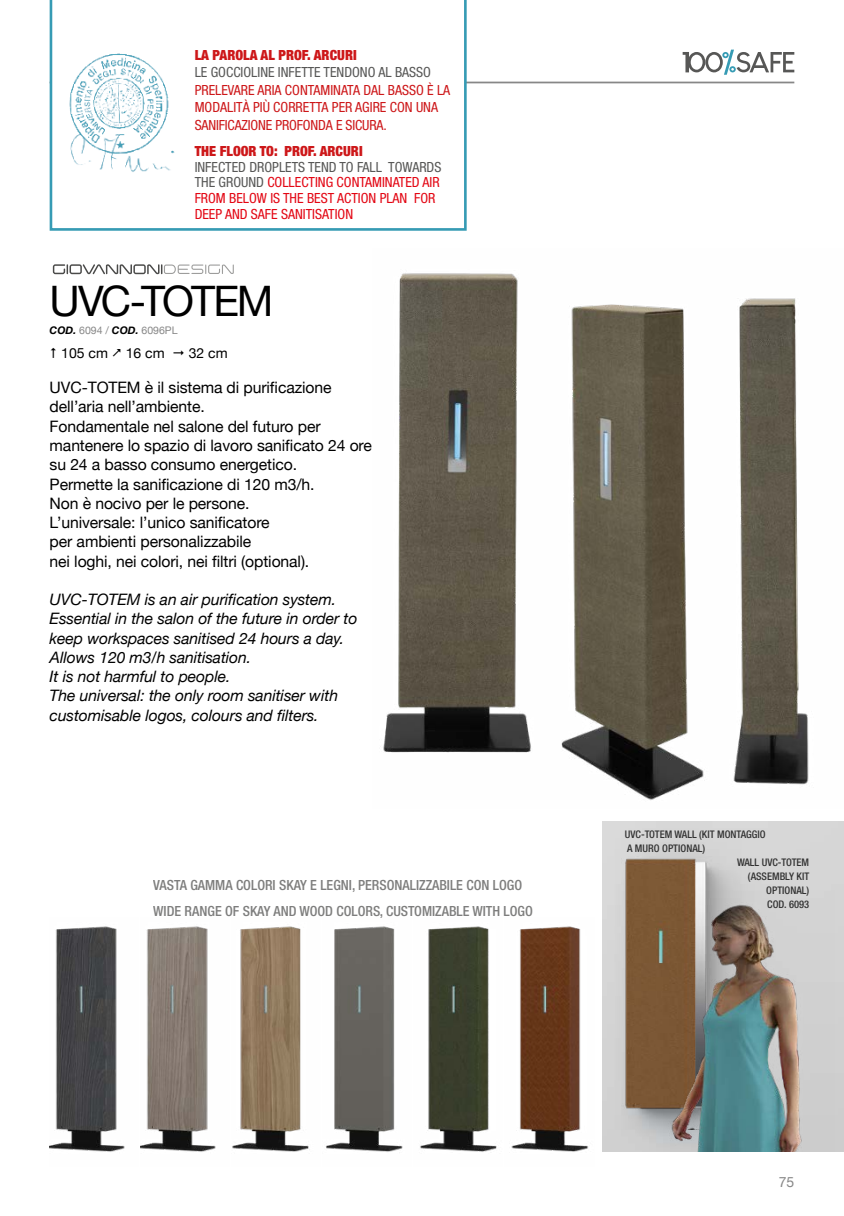
<style>
.page{position:relative;width:844px;height:1216px;background:#fff}
.page>*{position:absolute;margin:0;border:0;box-sizing:border-box;transform-origin:0 0}
.t1{font:42px "Helvetica Neue";letter-spacing:-.06em;color:#000}
.t2{font:15.75px/19.2px "Helvetica Neue";letter-spacing:-.005em;color:#000}
.t3{font:italic 15.75px/19.2px "Helvetica Neue";letter-spacing:-.005em;color:#000}
.t4{font:condensed 14px/15.8px "Helvetica Neue";color:#e30613}
.t5{font:500 condensed 14px/25.9px "Helvetica Neue";color:#575756}
.t6{font:condensed 14px/17.5px "Helvetica Neue";color:#cd1719}
.t7{font:900 condensed 14px "Helvetica Neue";color:#cd1719}
.t8{font:condensed 14px "Helvetica Neue";color:#575756}
.t9{font:14px "Helvetica Neue";color:#000}
.t10{font:14px "Helvetica Neue";color:#878787}
.t11{font:500 condensed 10.5px "Helvetica Neue";color:#000}
.t12{font:10.5px "Helvetica Neue";color:#878787}
.s1{color:#575756}
.s2{font-weight:700;font-style:italic;color:#000}
</style>
<div class="page">
<svg style="left:682px;top:50px;width:112px;height:25px"></svg>
<hr style="left:50px;top:82px;width:744px;height:1px;background:#878787">
<img style="left:420px;top:926px;width:77px;height:226px">
<img style="left:50px;top:926px;width:260px;height:226px">
<img style="left:511px;top:926px;width:78px;height:226px">
<img style="left:326px;top:926px;width:77px;height:226px">
<img style="left:615px;top:839px;width:125px;height:289px">
<img style="left:663px;top:890px;width:171px;height:261px">
<svg style="left:50px;top:0;width:416px;height:231px"></svg>
<img style="left:60px;top:51px;width:118px;height:126px">
<img style="left:383px;top:273px;width:426px;height:528px">
<svg style="left:53px;top:264px;width:181px;height:10px"></svg>
<p class="t7" style="left:195px;top:46px;width:163px">LA PAROLA AL PROF. ARCURI</p>
<p class="t8" style="left:195px;top:64px;width:238px">LE GOCCIOLINE INFETTE TENDONO AL BASSO</p>
<p class="t6" style="left:195px;top:81px;width:257px">PRELEVARE ARIA CONTAMINATA DAL BASSO È LA<br>MODALITÀ PIÙ CORRETTA PER AGIRE CON UNA<br>SANIFICAZIONE PROFONDA E SICURA.</p>
<p class="t7" style="left:195px;top:142px;width:169px">THE FLOOR TO: PROF. ARCURI</p>
<p class="t4" style="left:195px;top:159px;width:248px"><span class="s1">INFECTED DROPLETS TEND TO FALL TOWARDS THE GROUND</span> COLLECTING CONTAMINATED AIR FROM BELOW IS THE BEST ACTION PLAN FOR DEEP AND SAFE SANITISATION</p>
<h1 class="t1" style="left:50px;top:271px;width:225px">UVC-TOTEM</h1>
<p class="t12" style="left:50px;top:322px;width:129px"><span class="s2">COD.</span> 6094 / <span class="s2">COD.</span> 6096PL</p>
<p class="t9" style="left:61px;top:343px;width:48px">105 cm</p>
<p class="t9" style="left:126px;top:343px;width:40px">16 cm</p>
<p class="t9" style="left:189px;top:343px;width:40px">32 cm</p>
<p class="t2" style="left:50px;top:379px;width:324px">UVC-TOTEM è il sistema di purificazione dell’aria nell’ambiente.<br>Fondamentale nel salone del futuro per mantenere lo spazio di lavoro sanificato 24 ore su 24 a basso consumo energetico.<br>Permette la sanificazione di 120 m3/h.<br>Non è nocivo per le persone.<br>L’universale: l’unico sanificatore<br>per ambienti personalizzabile<br>nei loghi, nei colori, nei filtri (optional).</p>
<p class="t3" style="left:50px;top:590px;width:309px">UVC-TOTEM is an air purification system.<br>Essential in the salon of the future in order to keep workspaces sanitised 24 hours a day.<br>Allows 120 m3/h sanitisation.<br>It is not harmful to people.<br>The universal: the only room sanitiser with customisable logos, colours and filters.</p>
<p class="t5" style="left:153px;top:871px;width:381px">VASTA GAMMA COLORI SKAY E LEGNI, PERSONALIZZABILE CON LOGO<br>WIDE RANGE OF SKAY AND WOOD COLORS, CUSTOMIZABLE WITH LOGO</p>
<p class="t11" style="left:624px;top:828px;width:142px">UVC-TOTEM WALL (KIT MONTAGGIO</p>
<p class="t11" style="left:626px;top:842px;width:80px">A MURO OPTIONAL)</p>
<p class="t11" style="left:736px;top:856px;width:74px">WALL UVC-TOTEM</p>
<p class="t11" style="left:747px;top:870px;width:63px">(ASSEMBLY KIT</p>
<p class="t11" style="left:766px;top:884px;width:44px">OPTIONAL)</p>
<p class="t11" style="left:767px;top:898px;width:43px">COD. 6093</p>
<p class="t10" style="left:778px;top:1171px;width:17px">75</p>
</div>
